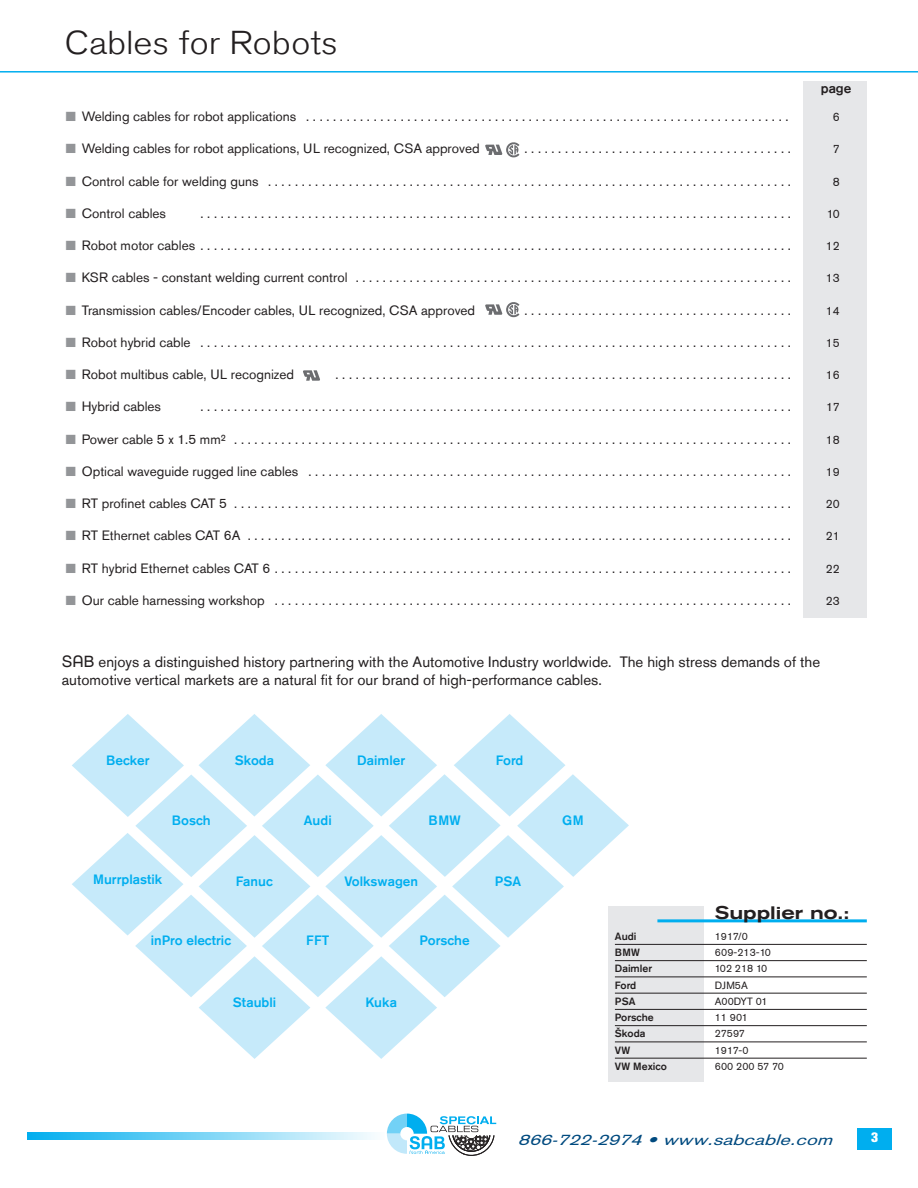
<style>
.page{position:relative;width:918px;height:1188px;background:#fff}
.page>*{position:absolute;margin:0;border:0;box-sizing:border-box;transform-origin:0 0}
.t1{font:300 33px "Akzidenz Grotesk Std";color:#231f20;scale:1.1 1}
.t2{font:500 expanded 18px "Akzidenz Grotesk Std";color:#231f20}
.t3{font:15px "Akzidenz Grotesk Std";color:#231f20}
.t4{font:italic 15px "Akzidenz Grotesk";letter-spacing:.015em;color:#004a7f;scale:1.3 1}
.t5{font:13.5px "Akzidenz Grotesk Std";color:#231f20}
.t6{font:500 13.5px "Akzidenz Grotesk Std";color:#00aeef}
.t7{font:500 13.5px "Akzidenz Grotesk Std";color:#231f20}
.t8{font:800 13.5px "Akzidenz Grotesk BQ";color:#fff}
.t9{font:12px "Akzidenz Grotesk Std";color:#231f20}
.t10{font:10.5px "Akzidenz Grotesk Std";color:#231f20}
.t11{font:500 10.5px "Akzidenz Grotesk Std";color:#231f20}
.s1{font-family:"Adobe Gothic Std";font-weight:300;font-size:12px;color:#939598}
.s2{font-family:"SAB"}
</style>
<div class="page">
<hr style="left:0;top:71px;width:918px;height:2px;background:#00aeef">
<div style="left:803px;top:81px;width:64px;height:537px;background:#e6e7e9"></div>
<div style="left:608px;top:906px;width:96px;height:175px;background:#e6e7e9"></div>
<div style="left:857px;top:1128px;width:34px;height:21px;background:#00aeef"></div>
<svg style="left:387px;top:1114px;width:109px;height:42px"></svg>
<svg style="left:27px;top:1133px;width:347px;height:6px;background:#7ad4f6"></svg>
<svg style="left:485px;top:142px;width:35px;height:15px"></svg>
<svg style="left:485px;top:302px;width:35px;height:15px"></svg>
<svg style="left:303px;top:370px;width:17px;height:11px"></svg>
<svg style="left:72px;top:714px;width:557px;height:345px"></svg>
<hr style="left:657px;top:919px;width:210px;height:3px;background:#00aeef">
<hr style="left:615px;top:944px;width:252px;height:1px;background:#231f20">
<hr style="left:615px;top:960px;width:252px;height:1px;background:#231f20">
<hr style="left:615px;top:977px;width:252px;height:1px;background:#231f20">
<hr style="left:615px;top:993px;width:252px;height:1px;background:#231f20">
<hr style="left:615px;top:1009px;width:252px;height:1px;background:#231f20">
<hr style="left:615px;top:1025px;width:252px;height:1px;background:#231f20">
<hr style="left:615px;top:1042px;width:252px;height:1px;background:#231f20">
<hr style="left:615px;top:1058px;width:252px;height:1px;background:#231f20">
<p class="t1" style="left:65px;top:24px;width:250px">Cables for Robots</p>
<p class="t7" style="left:821px;top:80px;width:32px">page</p>
<p class="t5" style="left:65px;top:108px;width:725px"><span class="s1">■</span> Welding cables for robot applications . . . . . . . . . . . . . . . . . . . . . . . . . . . . . . . . . . . . . . . . . . . . . . . . . . . . . . . . . . . . . . . . . . . . . . . .</p>
<p class="t9" style="left:833px;top:110px;width:8px">6</p>
<p class="t5" style="left:65px;top:141px;width:416px"><span class="s1">■</span> Welding cables for robot applications, UL recognized, CSA approved</p>
<p class="t5" style="left:525px;top:141px;width:268px">. . . . . . . . . . . . . . . . . . . . . . . . . . . . . . . . . . . . . . . .</p>
<p class="t9" style="left:833px;top:142px;width:8px">7</p>
<p class="t5" style="left:65px;top:173px;width:728px"><span class="s1">■</span> Control cable for welding guns . . . . . . . . . . . . . . . . . . . . . . . . . . . . . . . . . . . . . . . . . . . . . . . . . . . . . . . . . . . . . . . . . . . . . . . . . . . . . .</p>
<p class="t9" style="left:833px;top:174px;width:8px">8</p>
<p class="t5" style="left:65px;top:205px;width:103px"><span class="s1">■</span> Control cables</p>
<p class="t5" style="left:201px;top:205px;width:592px">. . . . . . . . . . . . . . . . . . . . . . . . . . . . . . . . . . . . . . . . . . . . . . . . . . . . . . . . . . . . . . . . . . . . . . . . . . . . . . . . . . . . . . . .</p>
<p class="t9" style="left:827px;top:206px;width:14px">10</p>
<p class="t5" style="left:65px;top:237px;width:728px"><span class="s1">■</span> Robot motor cables . . . . . . . . . . . . . . . . . . . . . . . . . . . . . . . . . . . . . . . . . . . . . . . . . . . . . . . . . . . . . . . . . . . . . . . . . . . . . . . . . . . . . . . .</p>
<p class="t9" style="left:826px;top:239px;width:15px">12</p>
<p class="t5" style="left:65px;top:270px;width:728px"><span class="s1">■</span> KSR cables - constant welding current control . . . . . . . . . . . . . . . . . . . . . . . . . . . . . . . . . . . . . . . . . . . . . . . . . . . . . . . . . . . . . . . . .</p>
<p class="t9" style="left:826px;top:271px;width:15px">13</p>
<p class="t5" style="left:65px;top:302px;width:412px"><span class="s1">■</span> Transmission cables/Encoder cables, UL recognized, CSA approved</p>
<p class="t5" style="left:525px;top:302px;width:268px">. . . . . . . . . . . . . . . . . . . . . . . . . . . . . . . . . . . . . . . .</p>
<p class="t9" style="left:826px;top:303px;width:15px">14</p>
<p class="t5" style="left:65px;top:334px;width:728px"><span class="s1">■</span> Robot hybrid cable . . . . . . . . . . . . . . . . . . . . . . . . . . . . . . . . . . . . . . . . . . . . . . . . . . . . . . . . . . . . . . . . . . . . . . . . . . . . . . . . . . . . . . . .</p>
<p class="t9" style="left:826px;top:335px;width:15px">15</p>
<p class="t5" style="left:65px;top:366px;width:231px"><span class="s1">■</span> Robot multibus cable, UL recognized</p>
<p class="t5" style="left:336px;top:366px;width:457px">. . . . . . . . . . . . . . . . . . . . . . . . . . . . . . . . . . . . . . . . . . . . . . . . . . . . . . . . . . . . . . . . . . . .</p>
<p class="t9" style="left:826px;top:368px;width:15px">16</p>
<p class="t5" style="left:65px;top:399px;width:98px"><span class="s1">■</span> Hybrid cables</p>
<p class="t5" style="left:201px;top:399px;width:592px">. . . . . . . . . . . . . . . . . . . . . . . . . . . . . . . . . . . . . . . . . . . . . . . . . . . . . . . . . . . . . . . . . . . . . . . . . . . . . . . . . . . . . . . .</p>
<p class="t9" style="left:826px;top:400px;width:15px">17</p>
<p class="t5" style="left:65px;top:431px;width:728px"><span class="s1">■</span> Power cable 5 x 1.5 mm² . . . . . . . . . . . . . . . . . . . . . . . . . . . . . . . . . . . . . . . . . . . . . . . . . . . . . . . . . . . . . . . . . . . . . . . . . . . . . . . . . . .</p>
<p class="t9" style="left:826px;top:432px;width:15px">18</p>
<p class="t5" style="left:65px;top:463px;width:728px"><span class="s1">■</span> Optical waveguide rugged line cables . . . . . . . . . . . . . . . . . . . . . . . . . . . . . . . . . . . . . . . . . . . . . . . . . . . . . . . . . . . . . . . . . . . . . . . .</p>
<p class="t9" style="left:826px;top:465px;width:15px">19</p>
<p class="t5" style="left:65px;top:495px;width:728px"><span class="s1">■</span> RT profinet cables CAT 5 . . . . . . . . . . . . . . . . . . . . . . . . . . . . . . . . . . . . . . . . . . . . . . . . . . . . . . . . . . . . . . . . . . . . . . . . . . . . . . . . . . .</p>
<p class="t9" style="left:826px;top:497px;width:15px">20</p>
<p class="t5" style="left:65px;top:528px;width:728px"><span class="s1">■</span> RT Ethernet cables CAT 6A . . . . . . . . . . . . . . . . . . . . . . . . . . . . . . . . . . . . . . . . . . . . . . . . . . . . . . . . . . . . . . . . . . . . . . . . . . . . . . . . .</p>
<p class="t9" style="left:826px;top:529px;width:15px">21</p>
<p class="t5" style="left:65px;top:560px;width:728px"><span class="s1">■</span> RT hybrid Ethernet cables CAT 6 . . . . . . . . . . . . . . . . . . . . . . . . . . . . . . . . . . . . . . . . . . . . . . . . . . . . . . . . . . . . . . . . . . . . . . . . . . . . .</p>
<p class="t9" style="left:826px;top:561px;width:15px">22</p>
<p class="t5" style="left:65px;top:592px;width:728px"><span class="s1">■</span> Our cable harnessing workshop . . . . . . . . . . . . . . . . . . . . . . . . . . . . . . . . . . . . . . . . . . . . . . . . . . . . . . . . . . . . . . . . . . . . . . . . . . . . .</p>
<p class="t9" style="left:826px;top:594px;width:15px">23</p>
<p class="t3" style="left:62px;top:653px;width:760px"><span class="s2">S</span> enjoys a distinguished history partnering with the Automotive Industry worldwide. The high stress demands of the</p>
<p class="t3" style="left:62px;top:671px;width:542px">automotive vertical markets are a natural fit for our brand of high-performance cables.</p>
<p class="t6" style="left:106px;top:752px;width:45px">Becker</p>
<p class="t6" style="left:235px;top:752px;width:41px">Skoda</p>
<p class="t6" style="left:357px;top:752px;width:49px">Daimler</p>
<p class="t6" style="left:496px;top:752px;width:29px">Ford</p>
<p class="t6" style="left:172px;top:812px;width:40px">Bosch</p>
<p class="t6" style="left:304px;top:812px;width:29px">Audi</p>
<p class="t6" style="left:429px;top:812px;width:34px">BMW</p>
<p class="t6" style="left:562px;top:812px;width:23px">GM</p>
<p class="t6" style="left:93px;top:871px;width:70px">Murrplastik</p>
<p class="t6" style="left:236px;top:873px;width:39px">Fanuc</p>
<p class="t6" style="left:344px;top:873px;width:75px">Volkswagen</p>
<p class="t6" style="left:495px;top:873px;width:28px">PSA</p>
<p class="t2" style="left:715px;top:903px;width:136px">Supplier no.:</p>
<p class="t6" style="left:151px;top:932px;width:82px">inPro electric</p>
<p class="t6" style="left:306px;top:932px;width:25px">FFT</p>
<p class="t6" style="left:420px;top:932px;width:52px">Porsche</p>
<p class="t6" style="left:233px;top:994px;width:45px">Staubli</p>
<p class="t6" style="left:365px;top:994px;width:33px">Kuka</p>
<p class="t11" style="left:615px;top:930px;width:23px">Audi</p>
<p class="t10" style="left:715px;top:930px;width:35px">1917/0</p>
<p class="t11" style="left:615px;top:946px;width:27px">BMW</p>
<p class="t10" style="left:715px;top:946px;width:58px">609-213-10</p>
<p class="t11" style="left:615px;top:962px;width:39px">Daimler</p>
<p class="t10" style="left:715px;top:962px;width:54px">102 218 10</p>
<p class="t11" style="left:615px;top:979px;width:23px">Ford</p>
<p class="t10" style="left:715px;top:979px;width:35px">DJM5A</p>
<p class="t11" style="left:615px;top:995px;width:22px">PSA</p>
<p class="t10" style="left:715px;top:995px;width:54px">A00DYT 01</p>
<p class="t11" style="left:615px;top:1011px;width:40px">Porsche</p>
<p class="t10" style="left:715px;top:1011px;width:35px">11 901</p>
<p class="t11" style="left:615px;top:1027px;width:32px">Škoda</p>
<p class="t10" style="left:715px;top:1027px;width:32px">27597</p>
<p class="t11" style="left:615px;top:1044px;width:17px">VW</p>
<p class="t10" style="left:715px;top:1044px;width:35px">1917-0</p>
<p class="t11" style="left:615px;top:1060px;width:54px">VW Mexico</p>
<p class="t10" style="left:715px;top:1060px;width:71px">600 200 57 70</p>
<p class="t4" style="left:518px;top:1130px;width:243px">866-722-2974 • www.sabcable.com</p>
<p class="t8" style="left:871px;top:1130px;width:9px">3</p>
</div>
